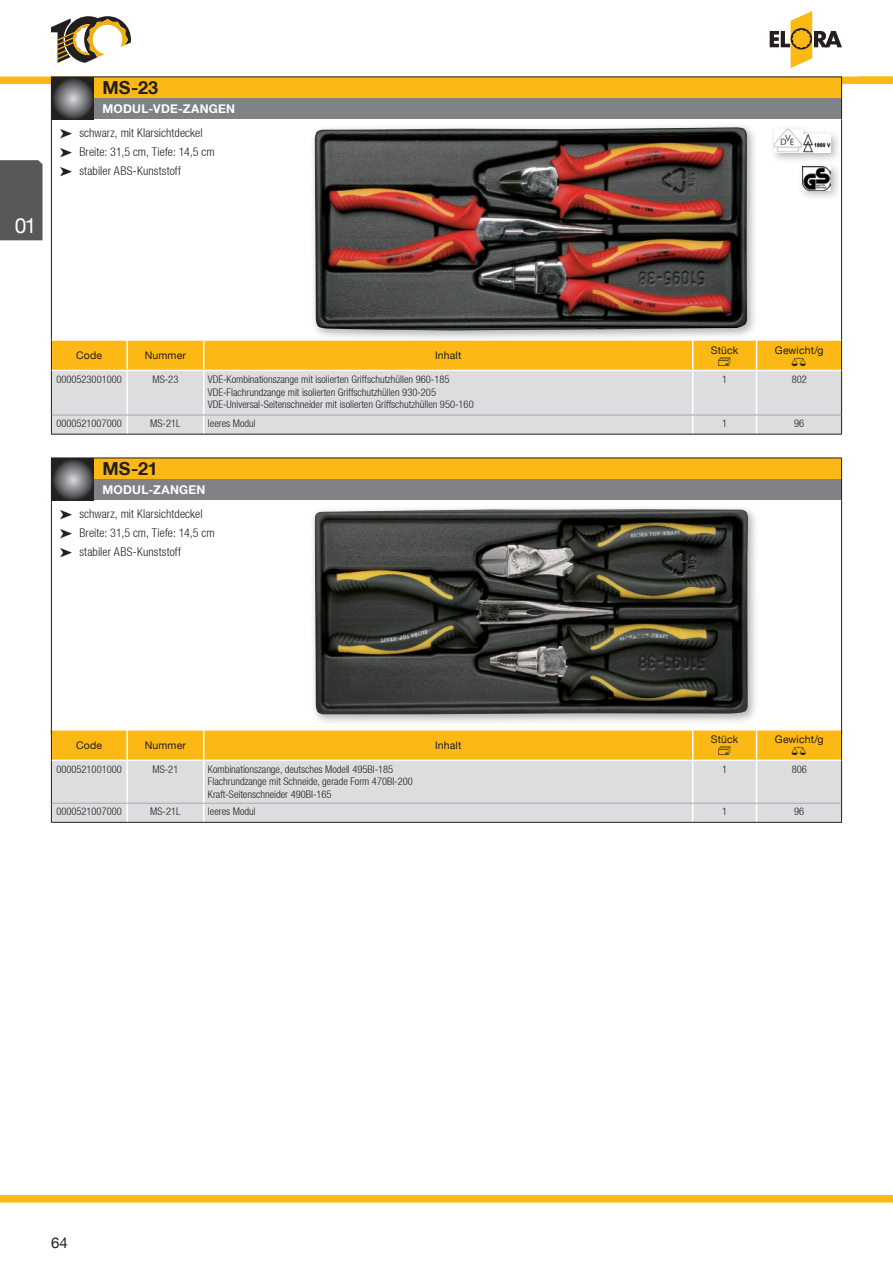
<style>
.page{position:relative;width:893px;height:1263px;background:#fff}
.page>*{position:absolute;margin:0;border:0;box-sizing:border-box;transform-origin:0 0}
.t1{font:21px "Helvetica Neue LT";color:#fff}
.t2{font:700 18px "Helvetica Neue LT";letter-spacing:.01em;color:#231f20}
.t3{font:15px "Helvetica Neue LT";color:#231f20}
.t4{font:300 condensed 12px/19.2px "Helvetica Neue LT";letter-spacing:.005em;color:#231f20}
.t5{font:700 12px "Helvetica Neue LT";letter-spacing:.02em;color:#fff}
.t6{font:300 condensed 10.5px/12.6px "Helvetica Neue LT";color:#231f20}
.t7{font:10.5px "Helvetica Neue LT";letter-spacing:.01em;color:#231f20}
.t8{font:10.5px "elopikto 2013";color:#231f20}
</style>
<div class="page">
<svg style="left:770px;top:11px;width:72px;height:57px"></svg>
<div style="left:0;top:77px;width:893px;height:7px;background:#fcb814"></div>
<svg style="left:51px;top:16px;width:80px;height:47px"></svg>
<div style="left:0;top:160px;width:43px;height:80px;background:#57585a"></div>
<div style="left:0;top:1195px;width:893px;height:7px;background:#fcb814"></div>
<div style="left:94px;top:77px;width:748px;height:21px;background:#fcb814"></div>
<div style="left:94px;top:98px;width:748px;height:21px;background:#808285"></div>
<hr style="left:94px;top:77px;width:748px;height:1px;background:#231f20">
<hr style="left:841px;top:119px;width:1px;height:222px;background:#231f20">
<svg style="left:841px;top:77px;width:1px;height:42px"></svg>
<svg style="left:51px;top:77px;width:1px;height:42px"></svg>
<hr style="left:51px;top:119px;width:1px;height:222px;background:#231f20">
<svg style="left:52px;top:77px;width:42px;height:42px;background:#58585a"></svg>
<div style="left:52px;top:371px;width:789px;height:63px;background:#dcdddf"></div>
<div style="left:51px;top:341px;width:791px;height:29px;background:#fcb814"></div>
<hr style="left:51px;top:370px;width:1px;height:45px;background:#231f20">
<svg style="left:51px;top:415px;width:1px;height:19px"></svg>
<hr style="left:126px;top:371px;width:2px;height:44px;background:#fff">
<svg style="left:126px;top:416px;width:2px;height:18px"></svg>
<hr style="left:203px;top:371px;width:1px;height:44px;background:#fff">
<hr style="left:692px;top:371px;width:1px;height:44px;background:#fff">
<svg style="left:203px;top:416px;width:1px;height:18px"></svg>
<svg style="left:692px;top:416px;width:1px;height:18px"></svg>
<hr style="left:756px;top:371px;width:1px;height:44px;background:#fff">
<svg style="left:756px;top:416px;width:1px;height:18px"></svg>
<hr style="left:841px;top:370px;width:1px;height:45px;background:#231f20">
<svg style="left:841px;top:415px;width:1px;height:19px"></svg>
<hr style="left:51px;top:434px;width:76px;height:1px;background:#231f20">
<hr style="left:127px;top:434px;width:77px;height:1px;background:#231f20">
<hr style="left:204px;top:434px;width:489px;height:1px;background:#231f20">
<hr style="left:693px;top:434px;width:63px;height:1px;background:#231f20">
<hr style="left:756px;top:434px;width:86px;height:1px;background:#231f20">
<hr style="left:52px;top:415px;width:75px;height:1px;background:#a8a9ad">
<hr style="left:127px;top:415px;width:77px;height:1px;background:#a8a9ad">
<hr style="left:204px;top:415px;width:489px;height:1px;background:#a8a9ad">
<hr style="left:693px;top:415px;width:63px;height:1px;background:#a8a9ad">
<hr style="left:756px;top:415px;width:85px;height:1px;background:#a8a9ad">
<div style="left:94px;top:458px;width:748px;height:21px;background:#fcb814"></div>
<div style="left:94px;top:479px;width:748px;height:21px;background:#808285"></div>
<svg style="left:51px;top:458px;width:1px;height:42px"></svg>
<hr style="left:841px;top:500px;width:1px;height:234px;background:#231f20">
<hr style="left:94px;top:458px;width:748px;height:1px;background:#231f20">
<svg style="left:841px;top:458px;width:1px;height:42px"></svg>
<hr style="left:51px;top:500px;width:1px;height:234px;background:#231f20">
<svg style="left:52px;top:458px;width:42px;height:42px;background:#58585a"></svg>
<div style="left:52px;top:761px;width:789px;height:61px;background:#dcdddf"></div>
<div style="left:51px;top:730px;width:791px;height:30px;background:#fcb814"></div>
<hr style="left:52px;top:759px;width:75px;height:2px;background:#fff">
<hr style="left:51px;top:760px;width:1px;height:43px;background:#231f20">
<svg style="left:51px;top:803px;width:1px;height:19px"></svg>
<hr style="left:127px;top:759px;width:77px;height:2px;background:#fff">
<hr style="left:126px;top:761px;width:2px;height:42px;background:#fff">
<hr style="left:693px;top:759px;width:63px;height:2px;background:#fff">
<svg style="left:126px;top:804px;width:2px;height:18px"></svg>
<hr style="left:756px;top:759px;width:85px;height:2px;background:#fff">
<hr style="left:756px;top:761px;width:1px;height:42px;background:#fff">
<svg style="left:756px;top:804px;width:1px;height:18px"></svg>
<hr style="left:841px;top:760px;width:1px;height:43px;background:#231f20">
<svg style="left:841px;top:803px;width:1px;height:19px"></svg>
<hr style="left:204px;top:759px;width:489px;height:2px;background:#fff">
<hr style="left:203px;top:761px;width:1px;height:42px;background:#fff">
<hr style="left:692px;top:761px;width:1px;height:42px;background:#fff">
<svg style="left:203px;top:804px;width:1px;height:18px"></svg>
<svg style="left:692px;top:804px;width:1px;height:18px"></svg>
<hr style="left:51px;top:822px;width:76px;height:1px;background:#231f20">
<hr style="left:127px;top:822px;width:77px;height:1px;background:#231f20">
<hr style="left:204px;top:822px;width:489px;height:1px;background:#231f20">
<hr style="left:693px;top:822px;width:63px;height:1px;background:#231f20">
<hr style="left:756px;top:822px;width:86px;height:1px;background:#231f20">
<hr style="left:52px;top:803px;width:75px;height:1px;background:#a8a9ad">
<hr style="left:127px;top:803px;width:77px;height:1px;background:#a8a9ad">
<hr style="left:204px;top:803px;width:489px;height:1px;background:#a8a9ad">
<hr style="left:693px;top:803px;width:63px;height:1px;background:#a8a9ad">
<hr style="left:756px;top:803px;width:85px;height:1px;background:#a8a9ad">
<div style="left:309px;top:122px;width:449px;height:219px;background:#231f20;opacity:.35"></div>
<img style="left:315px;top:127px;width:432px;height:203px">
<div style="left:798px;top:162px;width:44px;height:39px;background:#231f20;opacity:.35"></div>
<img style="left:803px;top:167px;width:28px;height:23px">
<div style="left:769px;top:124px;width:44px;height:40px;background:#231f20;opacity:.35"></div>
<img style="left:774px;top:129px;width:23px;height:24px">
<div style="left:797px;top:129px;width:44px;height:34px;background:#231f20;opacity:.35"></div>
<img style="left:802px;top:134px;width:28px;height:18px">
<div style="left:309px;top:504px;width:450px;height:221px;background:#231f20;opacity:.35"></div>
<img style="left:315px;top:509px;width:433px;height:205px">
<h1 class="t1" style="left:15px;top:213px;width:23px">01</h1>
<h2 class="t2" style="left:102px;top:76px;width:57px">MS-23</h2>
<p class="t5" style="left:102px;top:101px;width:134px">MODUL-VDE-ZANGEN</p>
<p class="t4" style="left:79px;top:123px;width:137px">schwarz, mit Klarsichtdeckel<br>Breite: 31,5 cm, Tiefe: 14,5 cm stabiler ABS-Kunststoff</p>
<p class="t7" style="left:76px;top:349px;width:27px">Code</p>
<p class="t7" style="left:145px;top:349px;width:43px">Nummer</p>
<p class="t7" style="left:435px;top:349px;width:28px">Inhalt</p>
<p class="t7" style="left:711px;top:344px;width:29px">Stück</p>
<p class="t8" style="left:718px;top:356px;width:14px">U</p>
<p class="t7" style="left:775px;top:344px;width:50px">Gewicht/g</p>
<p class="t8" style="left:792px;top:356px;width:16px">V</p>
<p class="t6" style="left:56px;top:373px;width:67px">0000523001000</p>
<p class="t6" style="left:153px;top:373px;width:27px">MS-23</p>
<p class="t6" style="left:208px;top:373px;width:267px">VDE-Kombinationszange mit isolierten Griffschutzhüllen 960-185<br>VDE-Flachrundzange mit isolierten Griffschutzhüllen 930-205<br>VDE-Universal-Seitenschneider mit isolierten Griffschutzhüllen 950-160</p>
<p class="t6" style="left:722px;top:373px;width:7px">1</p>
<p class="t6" style="left:792px;top:373px;width:17px">802</p>
<p class="t6" style="left:56px;top:417px;width:67px">0000521007000</p>
<p class="t6" style="left:150px;top:417px;width:32px">MS-21L</p>
<p class="t6" style="left:208px;top:417px;width:49px">leeres Modul</p>
<p class="t6" style="left:722px;top:417px;width:7px">1</p>
<p class="t6" style="left:794px;top:417px;width:12px">96</p>
<h2 class="t2" style="left:102px;top:457px;width:57px">MS-21</h2>
<p class="t5" style="left:102px;top:482px;width:105px">MODUL-ZANGEN</p>
<p class="t4" style="left:79px;top:504px;width:137px">schwarz, mit Klarsichtdeckel<br>Breite: 31,5 cm, Tiefe: 14,5 cm stabiler ABS-Kunststoff</p>
<p class="t7" style="left:76px;top:739px;width:27px">Code</p>
<p class="t7" style="left:145px;top:739px;width:43px">Nummer</p>
<p class="t7" style="left:435px;top:739px;width:28px">Inhalt</p>
<p class="t7" style="left:711px;top:733px;width:29px">Stück</p>
<p class="t8" style="left:718px;top:746px;width:14px">U</p>
<p class="t7" style="left:775px;top:733px;width:50px">Gewicht/g</p>
<p class="t8" style="left:792px;top:746px;width:16px">V</p>
<p class="t6" style="left:56px;top:763px;width:67px">0000521001000</p>
<p class="t6" style="left:153px;top:763px;width:27px">MS-21</p>
<p class="t6" style="left:208px;top:763px;width:206px">Kombinationszange, deutsches Modell 495BI-185<br>Flachrundzange mit Schneide, gerade Form 470BI-200<br>Kraft-Seitenschneider 490BI-165</p>
<p class="t6" style="left:722px;top:763px;width:7px">1</p>
<p class="t6" style="left:792px;top:763px;width:17px">806</p>
<p class="t6" style="left:56px;top:805px;width:67px">0000521007000</p>
<p class="t6" style="left:150px;top:805px;width:32px">MS-21L</p>
<p class="t6" style="left:208px;top:805px;width:49px">leeres Modul</p>
<p class="t6" style="left:722px;top:805px;width:7px">1</p>
<p class="t6" style="left:794px;top:805px;width:12px">96</p>
<h3 class="t3" style="left:51px;top:1234px;width:18px">64</h3>
</div>
